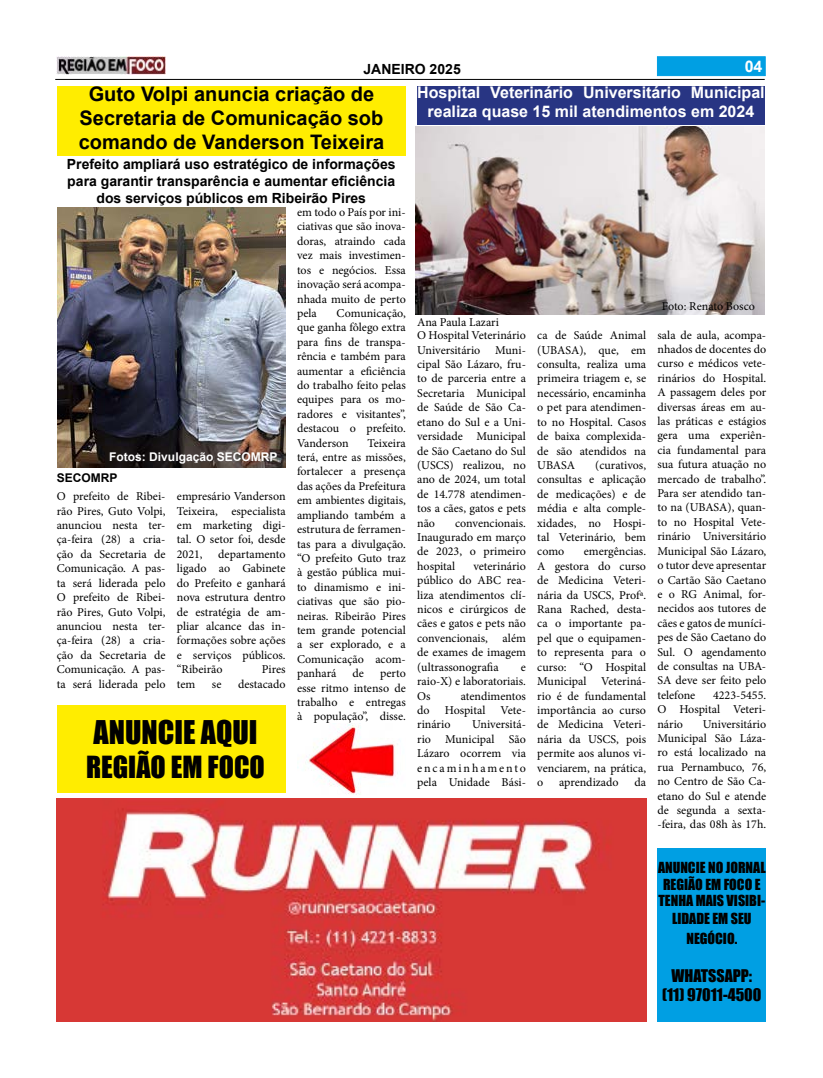
<style>
.page{position:relative;width:823px;height:1078px;background:#fff}
.page>*{position:absolute;margin:0;border:0;box-sizing:border-box;transform-origin:0 0}
.t1{font:30px "Impact";color:#000}
.t2{font:28px "Impact";color:#000}
.t3{font:700 20px/24px "Arial";color:#000;text-align:center}
.t4{font:700 16px/19.2px "Arial";color:#fff;text-align:center}
.t5{font:16px/19.2px "Impact";color:#000;text-align:center}
.t6{font:700 14px/16.8px "Arial";color:#000;text-align:center}
.t7{font:14px/17.7px "Impact";color:#000;text-align:center}
.t8{font:12px/14.4px "Minion Pro";color:#000;text-align:justify}
.t9{font:700 12px "Arial";color:#fff}
.t10{font:700 12px "Arial";color:#000}
</style>
<div class="page">
<div style="left:656px;top:56px;width:109px;height:20px;background:#009fe3;border:1px solid #009fe3"></div>
<hr style="left:55px;top:79px;width:709px;height:1px;background:#000">
<img style="left:57px;top:57px;width:108px;height:17px">
<img style="left:57px;top:207px;width:229px;height:260px">
<div style="left:57px;top:86px;width:348px;height:70px;background:#ffed00"></div>
<img style="left:57px;top:798px;width:588px;height:222px">
<div style="left:417px;top:86px;width:347px;height:39px;background:#283583"></div>
<img style="left:415px;top:126px;width:349px;height:188px">
<div style="left:657px;top:848px;width:108px;height:172px;background:#009fe3"></div>
<div style="left:57px;top:704px;width:228px;height:87px;background:#ffed00"></div>
<img style="left:297px;top:724px;width:99px;height:70px">
<p class="t6" style="left:363px;top:60px;width:99px">JANEIRO 2025</p>
<h3 class="t4" style="left:744px;top:57px;width:19px">04</h3>
<h3 class="t3" style="left:79px;top:82px;width:307px">Guto Volpi anuncia criação de<br>Secretaria de Comunicação sob comando de Vanderson Teixeira</h3>
<p class="t6" style="left:67px;top:156px;width:330px">Prefeito ampliará uso estratégico de informações para garantir transparência e aumentar eficiência dos serviços públicos em Ribeirão Pires</p>
<p class="t8" style="left:297px;top:205px;width:110px">em todo o País por ini&shy;ciativas que são inova&shy;doras, atraindo cada vez mais investimen&shy;tos e negócios. Essa inovação será acompa&shy;nhada muito de perto pela</p>
<p class="t8" style="left:297px;top:306px;width:110px;text-indent:40px">Comunicação, que ganha fôlego extra para fins de transpa&shy;rência e também para aumentar a eficiência do trabalho feito pelas equipes para os mo&shy;radores e visitantes”, destacou o prefeito.<br>Vanderson</p>
<p class="t8" style="left:297px;top:435px;width:110px;text-indent:71px">Teixeira terá, entre as missões, fortalecer a presença das ações da Prefeitura em ambientes digitais, ampliando também a estrutura de ferramen&shy;tas para a divulgação. “O prefeito Guto traz à gestão pública mui&shy;to dinamismo e ini&shy;ciativas que são pio&shy;neiras. Ribeirão Pires tem grande potencial a ser explorado, e a Comunicação acom&shy;panhará</p>
<p class="t9" style="left:109px;top:448px;width:170px">Fotos: Divulgação SECOMRP</p>
<p class="t8" style="left:57px;top:489px;width:110px">O prefeito de Ribei&shy;rão Pires, Guto Volpi, anunciou nesta ter&shy;ça-feira (28) a cria&shy;ção da Secretaria de Comunicação. A pas&shy;ta será liderada pelo O prefeito de Ribei&shy;rão Pires, Guto Volpi, anunciou nesta ter&shy;ça-feira (28) a cria&shy;ção da Secretaria de Comunicação. A pas&shy;ta será liderada pelo</p>
<p class="t8" style="left:177px;top:489px;width:110px">empresário Vanderson Teixeira, especialista em marketing digi&shy;tal. O setor foi, desde 2021,</p>
<p class="t10" style="left:57px;top:469px;width:62px">SECOMRP</p>
<p class="t8" style="left:177px;top:546px;width:110px;text-indent:41px">departamento ligado ao Gabinete do Prefeito e ganhará nova estrutura dentro de estratégia de am&shy;pliar alcance das in&shy;formações sobre ações e serviços públicos. “Ribeirão</p>
<p class="t8" style="left:262px;top:662px;width:25px">Pires</p>
<p class="t8" style="left:352px;top:666px;width:13px">de</p>
<p class="t8" style="left:297px;top:666px;width:110px;text-indent:83px">perto esse ritmo intenso de trabalho e entregas à população”, disse.</p>
<p class="t8" style="left:177px;top:676px;width:20px">tem</p>
<p class="t8" style="left:212px;top:676px;width:11px">se</p>
<p class="t8" style="left:238px;top:676px;width:49px">destacado</p>
<h1 class="t1" style="left:93px;top:709px;width:165px">ANUNCIE AQUI</h1>
<h2 class="t2" style="left:86px;top:745px;width:180px">REGIÃO EM FOCO</h2>
<h3 class="t4" style="left:417px;top:83px;width:349px">Hospital Veterinário Universitário Municipal realiza quase 15 mil atendimentos em 2024</h3>
<p class="t8" style="left:417px;top:315px;width:83px">Ana Paula Lazari</p>
<p class="t8" style="left:417px;top:328px;width:110px">O Hospital Veterinário Universitário Muni&shy;cipal São Lázaro, fru&shy;to de parceria entre a Secretaria Municipal de Saúde de São Ca&shy;etano do Sul e a Uni&shy;versidade Municipal de São Caetano do Sul (USCS) realizou, no ano de 2024, um total de 14.778 atendimen&shy;tos a cães, gatos e pets não</p>
<p class="t8" style="left:417px;top:515px;width:110px;text-indent:38px">convencionais.<br>Inaugurado em março de 2023, o primeiro hospital</p>
<p class="t8" style="left:417px;top:558px;width:110px;text-indent:56px">veterinário público do ABC rea&shy;liza atendimentos clí&shy;nicos e cirúrgicos de cães e gatos e pets não convencionais, além de exames de imagem (ultrassonografia</p>
<p class="t8" style="left:417px;top:659px;width:110px;text-indent:104px">e raio-X) e laboratoriais.<br>Os</p>
<p class="t8" style="left:460px;top:688px;width:67px">atendimentos</p>
<p class="t8" style="left:417px;top:702px;width:14px">do</p>
<p class="t8" style="left:444px;top:702px;width:42px">Hospital</p>
<p class="t8" style="left:500px;top:702px;width:27px">Vete-</p>
<p class="t8" style="left:417px;top:717px;width:35px">rinário</p>
<p class="t8" style="left:417px;top:717px;width:110px;text-indent:55px">Universitá&shy;rio Municipal São Lázaro ocorrem via encaminhamento pela Unidade Bási-</p>
<p class="t8" style="left:537px;top:328px;width:110px">ca de Saúde Animal (UBASA), que, em consulta, realiza uma primeira triagem e, se necessário, encaminha o pet para atendimen&shy;to no Hospital. Casos de baixa complexida&shy;de são atendidos na UBASA</p>
<p class="t8" style="left:537px;top:458px;width:110px;text-indent:58px">(curativos, consultas e aplicação de medicações) e de média e alta comple&shy;xidades, no Hospi&shy;tal Veterinário, bem como</p>
<p class="t8" style="left:537px;top:544px;width:110px;text-indent:46px">emergências.<br>A gestora do curso de Medicina Veteri&shy;nária da USCS, Profª.<br>Rana Rached, desta&shy;ca o importante pa&shy;pel que o equipamen&shy;to representa para o curso: “O Hospital Municipal Veteriná&shy;rio é de fundamental importância ao curso de Medicina Veteri&shy;nária da USCS, pois permite aos alunos vi&shy;venciarem, na prática, o</p>
<p class="t8" style="left:559px;top:774px;width:61px">aprendizado</p>
<p class="t8" style="left:634px;top:774px;width:13px">da</p>
<p class="t8" style="left:661px;top:299px;width:94px">Foto: Renato Bosco</p>
<p class="t8" style="left:657px;top:327px;width:110px">sala de aula, acompa&shy;nhados de docentes do curso e médicos vete&shy;rinários do Hospital.<br>A passagem deles por diversas áreas em au&shy;las práticas e estágios gera uma experiên&shy;cia fundamental para sua futura atuação no mercado de trabalho”.<br>Para ser atendido tan&shy;to na (UBASA), quan&shy;to no Hospital Vete&shy;rinário Universitário Municipal São Lázaro, o tutor deve apresentar o Cartão São Caetano e o RG Animal, for&shy;necidos aos tutores de cães e gatos de muníci&shy;pes de São Caetano do Sul. O agendamento de consultas na UBA-SA deve ser feito pelo telefone</p>
<p class="t8" style="left:657px;top:687px;width:110px;text-indent:56px">4223-5455.<br>O Hospital Veteri&shy;nário</p>
<p class="t8" style="left:657px;top:716px;width:110px;text-indent:45px">Universitário Municipal São Láza&shy;ro está localizado na rua Pernambuco, 76, no Centro de São Ca&shy;etano do Sul e atende de segunda a sexta--feira, das 08h às 17h.</p>
<p class="t7" style="left:657px;top:857px;width:109px">ANUNCIE NO JORNAL<br>REGIÃO EM FOCO E<br>TENHA MAIS VISIBI-<br>LIDADE EM SEU<br>NEGÓCIO.</p>
<h3 class="t5" style="left:661px;top:965px;width:101px">WHATSSAPP: (11) 97011-4500</h3>
</div>
